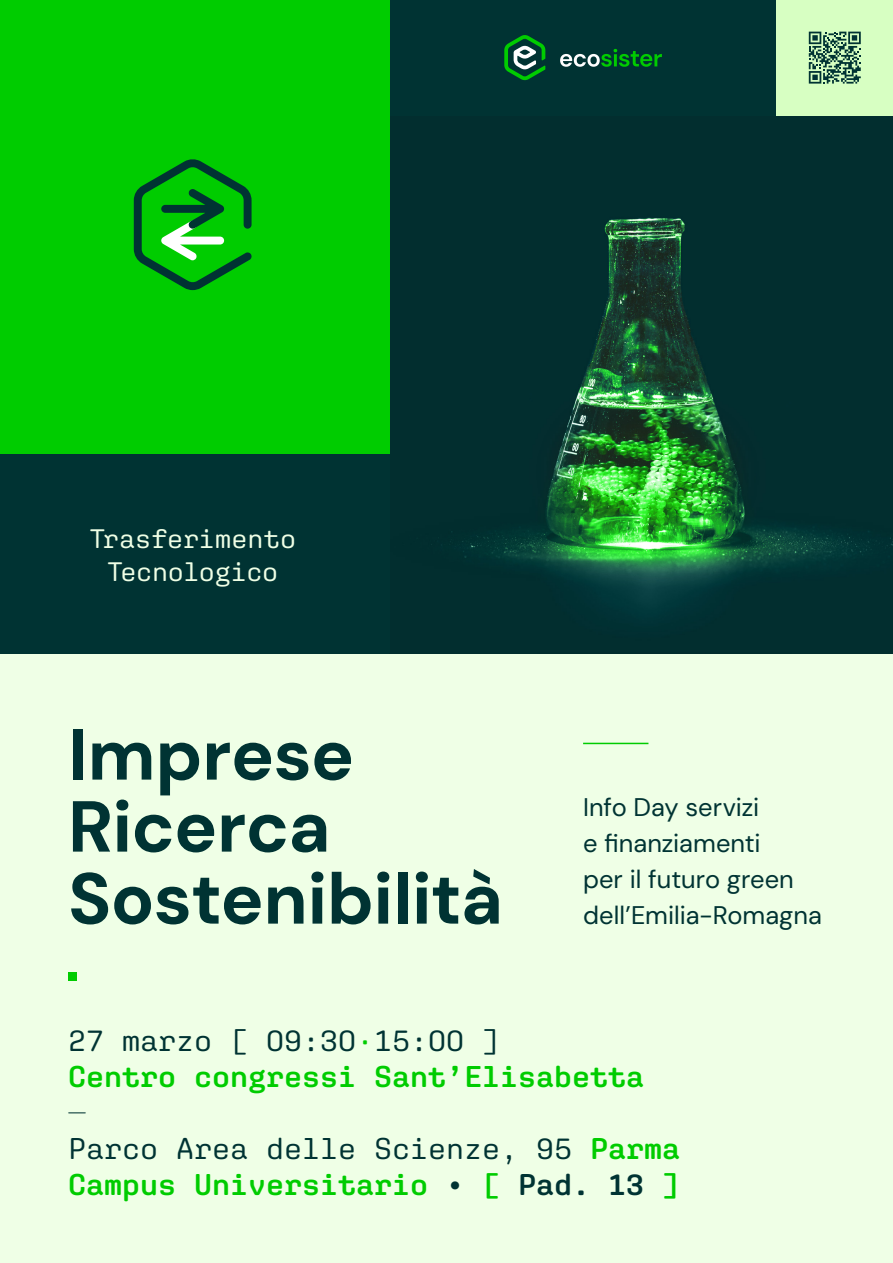
<style>
.page{position:relative;width:893px;height:1263px;background:#efffe6}
.page>*{position:absolute;margin:0;border:0;box-sizing:border-box;transform-origin:0 0}
.t1{font:700 72px/72px "DM Sans 18 pt";letter-spacing:-.01em;color:#033}
.t2{font:600 30px "Aglet Mono";color:#0c0}
.t3{font:30px "Aglet Mono";color:#033}
.t4{font:200 30px "Aglet Mono";color:#033}
.Heading_-_48pt_-_Semibold{font:26.7px "Aglet Mono";letter-spacing:-.005em;color:#efffe6}
.t5{font:25.5px/36px "DM Sans 18 pt";color:#033}
.s1{color:#0c0}
.s2{font-weight:600;color:#0c0}
.s3{color:#033}
</style>
<div class="page">
<img style="left:390px;top:115px;width:503px;height:538px">
<div style="left:390px;top:0;width:387px;height:115px;background:#033"></div>
<div style="left:777px;top:0;width:116px;height:115px;background:#d7ffc2"></div>
<div style="left:0;top:0;width:390px;height:454px;background:#0c0"></div>
<div style="left:0;top:454px;width:390px;height:199px;background:#033"></div>
<svg style="left:134px;top:159px;width:118px;height:131px"></svg>
<svg style="left:560px;top:49px;width:102px;height:18px"></svg>
<svg style="left:504px;top:35px;width:41px;height:45px"></svg>
<div style="left:68px;top:972px;width:9px;height:9px;background:#0c0"></div>
<hr style="left:583px;top:743px;width:65px;height:1px;background:#0c0">
<svg style="left:809px;top:32px;width:52px;height:52px"></svg>
<p class="Heading_-_48pt_-_Semibold" style="left:89px;top:523px;width:208px">Trasferimento</p>
<p class="Heading_-_48pt_-_Semibold" style="left:107px;top:555px;width:173px">Tecnologico</p>
<p class="t1" style="left:68px;top:718px;width:436px">Imprese<br>Ricerca<br>Sostenibilità</p>
<p class="t5" style="left:583px;top:788px;width:178px">Info Day servizi</p>
<p class="t5" style="left:583px;top:824px;width:179px">e finanziamenti</p>
<p class="t5" style="left:583px;top:860px;width:240px">per il futuro green dell’Emilia-Romagna</p>
<p class="t3" style="left:68px;top:1023px;width:433px">27 marzo [ 09:30<span class="s1">·</span>15:00 ]</p>
<p class="t2" style="left:68px;top:1058px;width:578px">Centro congressi Sant’Elisabetta</p>
<p class="t4" style="left:68px;top:1095px;width:19px">―</p>
<p class="t3" style="left:68px;top:1131px;width:613px">Parco Area delle Scienze, 95 <span class="s2">Parma</span></p>
<p class="t2" style="left:68px;top:1166px;width:613px">Campus Universitario <span class="s3">•</span> [ <span class="s3">Pad. 13</span> ]</p>
</div>
